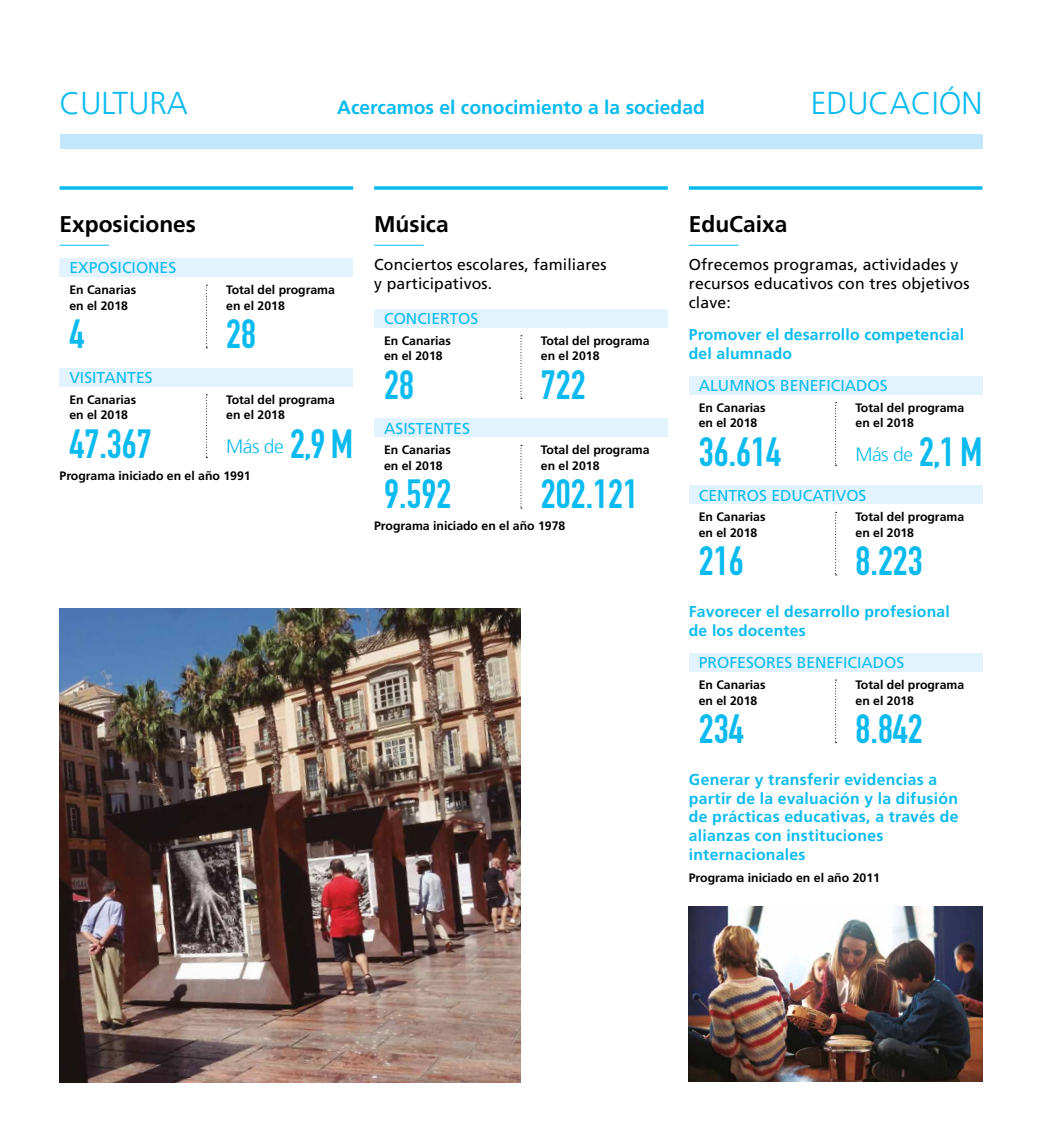
<style>
.page{position:relative;width:1042px;height:1141px;background:#fff}
.page>*{position:absolute;margin:0;border:0;box-sizing:border-box;transform-origin:0 0}
.t1{font:700 40.25px "DIN Condensed";color:#0bbbef}
.t2{font:300 31.5px "La Caixa Frutiger";color:#0bbbef}
.t3{font:700 22.75px "La Caixa Frutiger";color:#000}
.t4{font:700 19.25px "La Caixa Frutiger";color:#0bbbef}
.t5{font:300 19.25px "La Caixa Frutiger";letter-spacing:-.025em;color:#0bbbef}
.t6{font:700 15.75px/18.9px "La Caixa Frutiger";letter-spacing:.015em;color:#0bbbef}
.t7{font:15.75px/18.9px "La Caixa Frutiger";letter-spacing:.01em;color:#000}
.t8{font:15.75px "La Caixa Frutiger";color:#0bbbef}
.t9{font:700 12.25px/15.8px "La Caixa Frutiger";color:#000}
.s1{font-family:"DIN Condensed";font-weight:700;font-size:40.25px}
</style>
<div class="page">
<svg style="left:689px;top:186px;width:293px;height:4px"></svg>
<img style="left:689px;top:907px;width:293px;height:174px">
<hr style="left:689px;top:245px;width:49px;height:1px;background:#0bbbef">
<div style="left:689px;top:376px;width:293px;height:18px;background:#e2f3fd"></div>
<div style="left:689px;top:486px;width:293px;height:18px;background:#e2f3fd"></div>
<svg style="left:835px;top:402px;width:1px;height:64px"></svg>
<svg style="left:835px;top:512px;width:1px;height:63px"></svg>
<div style="left:689px;top:653px;width:293px;height:18px;background:#e2f3fd"></div>
<svg style="left:835px;top:680px;width:1px;height:63px"></svg>
<div style="left:60px;top:134px;width:922px;height:15px;background:#c2e6fb"></div>
<svg style="left:60px;top:186px;width:293px;height:4px"></svg>
<svg style="left:374px;top:186px;width:294px;height:4px"></svg>
<hr style="left:60px;top:245px;width:49px;height:1px;background:#0bbbef">
<hr style="left:374px;top:245px;width:50px;height:1px;background:#0bbbef">
<div style="left:374px;top:309px;width:294px;height:18px;background:#e2f3fd"></div>
<svg style="left:520px;top:335px;width:2px;height:64px"></svg>
<div style="left:60px;top:258px;width:293px;height:19px;background:#e2f3fd"></div>
<div style="left:60px;top:368px;width:293px;height:18px;background:#e2f3fd"></div>
<svg style="left:206px;top:285px;width:1px;height:63px"></svg>
<svg style="left:206px;top:394px;width:1px;height:64px"></svg>
<div style="left:374px;top:419px;width:294px;height:18px;background:#e2f3fd"></div>
<svg style="left:520px;top:445px;width:2px;height:64px"></svg>
<img style="left:60px;top:609px;width:460px;height:473px">
<h2 class="t2" style="left:60px;top:85px;width:130px">CULTURA</h2>
<h3 class="t4" style="left:337px;top:96px;width:369px">Acercamos el conocimiento a la sociedad</h3>
<h2 class="t2" style="left:811px;top:85px;width:173px">EDUCACIÓN</h2>
<h3 class="t3" style="left:60px;top:210px;width:138px">Exposiciones</h3>
<h3 class="t3" style="left:374px;top:210px;width:76px">Música</h3>
<h3 class="t3" style="left:689px;top:210px;width:100px">EduCaixa</h3>
<p class="t8" style="left:69px;top:259px;width:108px">EXPOSICIONES</p>
<p class="t9" style="left:69px;top:282px;width:68px">En Canarias en el 2018</p>
<h1 class="t1" style="left:69px;top:307px;width:16px">4</h1>
<p class="t8" style="left:69px;top:368px;width:85px">VISITANTES</p>
<p class="t9" style="left:69px;top:392px;width:68px">En Canarias en el 2018</p>
<h1 class="t1" style="left:69px;top:417px;width:84px">47.367</h1>
<p class="t9" style="left:226px;top:282px;width:110px">Total del programa en el 2018</p>
<h1 class="t1" style="left:226px;top:307px;width:31px">28</h1>
<p class="t9" style="left:226px;top:392px;width:110px">Total del programa en el 2018</p>
<h3 class="t5" style="left:226px;top:435px;width:129px">Más de <span class="s1">2,9 M</span></h3>
<p class="t9" style="left:60px;top:467px;width:193px">Programa iniciado en el año 1991</p>
<p class="t7" style="left:374px;top:255px;width:234px">Conciertos escolares, familiares y participativos.</p>
<p class="t8" style="left:384px;top:309px;width:96px">CONCIERTOS</p>
<p class="t9" style="left:384px;top:332px;width:68px">En Canarias en el 2018</p>
<h1 class="t1" style="left:384px;top:358px;width:31px">28</h1>
<p class="t8" style="left:384px;top:419px;width:87px">ASISTENTES</p>
<p class="t9" style="left:384px;top:442px;width:68px">En Canarias en el 2018</p>
<h1 class="t1" style="left:384px;top:467px;width:69px">9.592</h1>
<p class="t9" style="left:541px;top:332px;width:110px">Total del programa en el 2018</p>
<h1 class="t1" style="left:541px;top:358px;width:46px">722</h1>
<p class="t9" style="left:541px;top:442px;width:110px">Total del programa en el 2018</p>
<h1 class="t1" style="left:541px;top:467px;width:99px">202.121</h1>
<p class="t9" style="left:374px;top:518px;width:193px">Programa iniciado en el año 1978</p>
<p class="t7" style="left:689px;top:255px;width:282px">Ofrecemos programas, actividades y recursos educativos con tres objetivos clave:</p>
<p class="t6" style="left:689px;top:325px;width:277px">Promover el desarrollo competencial del alumnado</p>
<p class="t8" style="left:699px;top:376px;width:190px">ALUMNOS BENEFICIADOS</p>
<p class="t9" style="left:699px;top:399px;width:68px">En Canarias en el 2018</p>
<h1 class="t1" style="left:699px;top:425px;width:84px">36.614</h1>
<p class="t9" style="left:855px;top:399px;width:110px">Total del programa en el 2018</p>
<h3 class="t5" style="left:855px;top:443px;width:128px">Más de <span class="s1">2,1 M</span></h3>
<p class="t8" style="left:699px;top:486px;width:169px">CENTROS EDUCATIVOS</p>
<p class="t9" style="left:699px;top:509px;width:68px">En Canarias en el 2018</p>
<h1 class="t1" style="left:699px;top:534px;width:46px">216</h1>
<p class="t9" style="left:855px;top:509px;width:110px">Total del programa en el 2018</p>
<h1 class="t1" style="left:855px;top:534px;width:69px">8.223</h1>
<p class="t6" style="left:689px;top:602px;width:262px">Favorecer el desarrollo profesional de los docentes</p>
<p class="t8" style="left:699px;top:653px;width:207px">PROFESORES BENEFICIADOS</p>
<p class="t9" style="left:699px;top:677px;width:68px">En Canarias en el 2018</p>
<h1 class="t1" style="left:699px;top:702px;width:46px">234</h1>
<p class="t9" style="left:855px;top:677px;width:110px">Total del programa en el 2018</p>
<h1 class="t1" style="left:855px;top:702px;width:69px">8.842</h1>
<p class="t6" style="left:689px;top:770px;width:271px">Generar y transferir evidencias a partir de la evaluación y la difusión de prácticas educativas, a través de alianzas con instituciones internacionales</p>
<p class="t9" style="left:689px;top:870px;width:193px">Programa iniciado en el año 2011</p>
</div>
